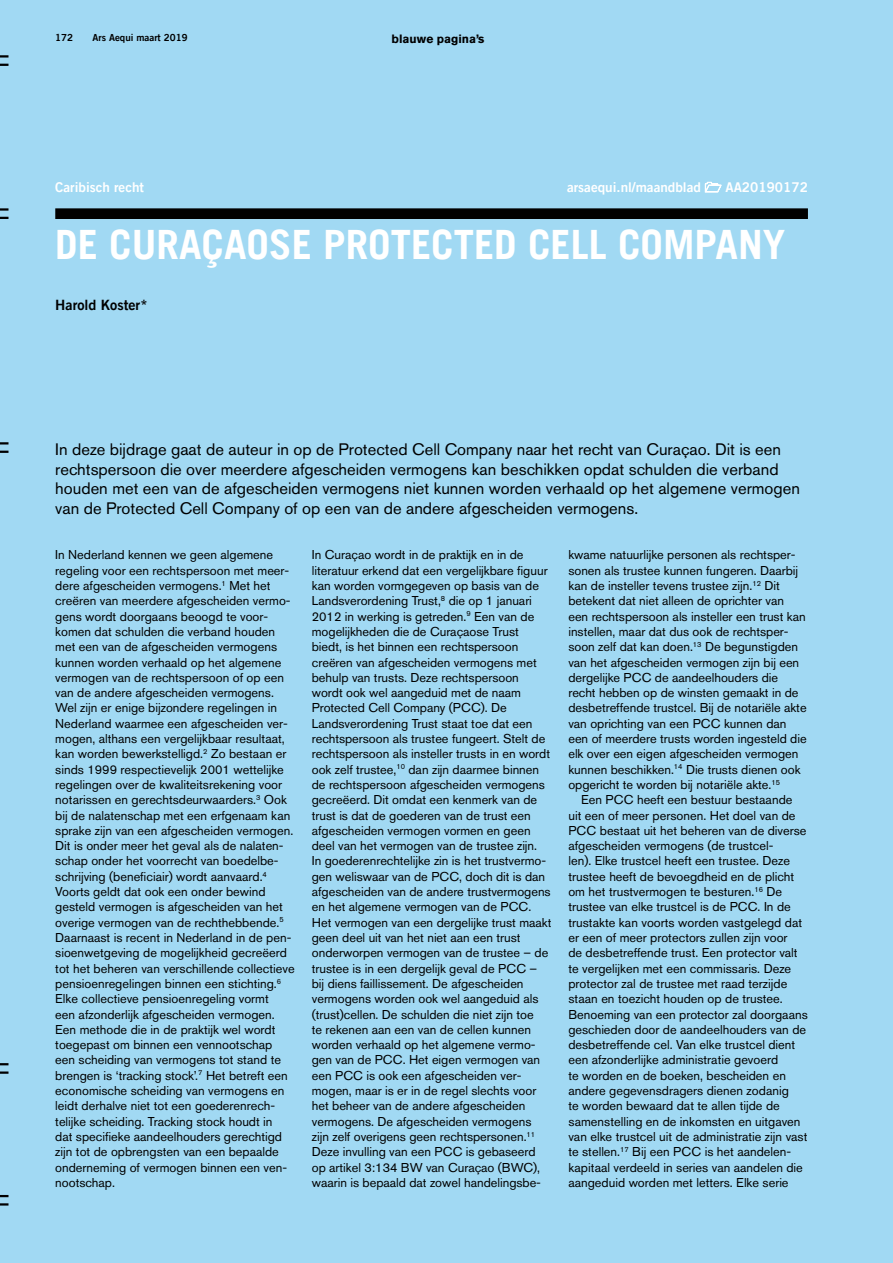
<style>
.page{position:relative;width:893px;height:1263px;background:#a1d9f3}
.page>*{position:absolute;margin:0;border:0;box-sizing:border-box;transform-origin:0 0}
.t1{font:700 40.5px "Trade Gothic LT";color:#fff}
.t2{font:16.5px/19.5px "Akzidenz Grotesk BQ";color:#000}
.t3{font:14.25px "Trade Gothic LT Bold Two";color:#000}
.t4{font:13.5px "Trade Gothic LT Bold Two";color:#fff}
.t5{font:12.75px/15.3px "Akzidenz Grotesk BQ";color:#000}
.t6{font:700 12px "Akzidenz Grotesk BQ";color:#000}
.t7{font:9.75px "Trade Gothic LT Bold Two";color:#000}
</style>
<div class="page">
<svg style="left:0;top:442px;width:9px;height:2px"></svg>
<svg style="left:0;top:451px;width:9px;height:2px"></svg>
<svg style="left:0;top:208px;width:9px;height:3px"></svg>
<svg style="left:0;top:217px;width:9px;height:2px"></svg>
<svg style="left:0;top:64px;width:9px;height:2px"></svg>
<svg style="left:0;top:55px;width:9px;height:3px"></svg>
<svg style="left:0;top:1063px;width:9px;height:2px"></svg>
<svg style="left:0;top:1071px;width:9px;height:3px"></svg>
<svg style="left:0;top:1203px;width:9px;height:2px"></svg>
<svg style="left:0;top:1195px;width:9px;height:2px"></svg>
<div style="left:55px;top:208px;width:753px;height:11px;background:#000"></div>
<svg style="left:705px;top:181px;width:17px;height:12px"></svg>
<p class="t7" style="left:55px;top:32px;width:19px">172</p>
<p class="t7" style="left:93px;top:32px;width:97px">Ars Aequi maart 2019</p>
<p class="t6" style="left:392px;top:32px;width:94px">blauwe pagina’s</p>
<p class="t4" style="left:55px;top:179px;width:90px">Caribisch recht</p>
<p class="t4" style="left:567px;top:179px;width:135px">arsaequi.nl/maandblad</p>
<p class="t4" style="left:725px;top:179px;width:84px">AA20190172</p>
<h1 class="t1" style="left:55px;top:220px;width:732px">DE CURAÇAOSE PROTECTED CELL COMPANY</h1>
<p class="t3" style="left:55px;top:297px;width:94px">Harold Koster*</p>
<p class="t2" style="left:55px;top:439px;width:746px">In deze bijdrage gaat de auteur in op de Protected Cell Company naar het recht van Curaçao. Dit is een rechtspersoon die over meerdere afgescheiden vermogens kan beschikken opdat schulden die verband houden met een van de afgescheiden vermogens niet kunnen worden verhaald op het algemene vermogen van de Protected Cell Company of op een van de andere afgescheiden vermogens.</p>
<p class="t5" style="left:55px;top:547px;width:241px">In Nederland kennen we geen algemene regeling voor een rechtspersoon met meer&shy;dere afgescheiden vermogens.<sup>1</sup> Met het creëren van meerdere afgescheiden vermo&shy;gens wordt doorgaans beoogd te voor&shy;komen dat schulden die verband houden met een van de afgescheiden vermogens kunnen worden verhaald op het algemene vermogen van de rechtspersoon of op een van de andere afgescheiden vermogens.<br>Wel zijn er enige bijzondere regelingen in Nederland waarmee een afgescheiden ver&shy;mogen, althans een vergelijkbaar resultaat, kan worden bewerkstelligd.<sup>2</sup> Zo bestaan er sinds 1999 respectievelijk 2001 wettelijke regelingen over de kwaliteitsrekening voor notarissen en gerechtsdeurwaarders.<sup>3</sup> Ook bij de nalatenschap met een erfgenaam kan sprake zijn van een afgescheiden vermogen.<br>Dit is onder meer het geval als de nalaten&shy;schap onder het voorrecht van boedelbe&shy;schrijving (beneficiair) wordt aanvaard.<sup>4<br></sup>Voorts geldt dat ook een onder bewind gesteld vermogen is afgescheiden van het overige vermogen van de rechthebbende.<sup>5<br></sup>Daarnaast is recent in Nederland in de pen&shy;sioenwetgeving de mogelijkheid gecreëerd tot het beheren van verschillende collectieve pensioenregelingen binnen een stichting.<sup>6<br></sup>Elke collectieve pensioenregeling vormt<br>een afzonderlijk afgescheiden vermogen.<br>Een methode die in de praktijk wel wordt toegepast om binnen een vennootschap een scheiding van vermogens tot stand te brengen is ‘tracking stock’.<sup>7</sup> Het betreft een economische scheiding van vermogens en leidt derhalve niet tot een goederenrech&shy;telijke scheiding. Tracking stock houdt in<br>dat specifieke aandeelhouders gerechtigd zijn tot de opbrengsten van een bepaalde onderneming of vermogen binnen een ven&shy;nootschap.</p>
<p class="t5" style="left:312px;top:547px;width:241px">In Curaçao wordt in de praktijk en in de literatuur erkend dat een vergelijkbare figuur kan worden vormgegeven op basis van de Landsverordening Trust,<sup>8</sup> die op 1 januari 2012 in werking is getreden.<sup>9</sup> Een van de mogelijkheden die de Curaçaose Trust biedt, is het binnen een rechtspersoon creëren van afgescheiden vermogens met behulp van trusts. Deze rechtspersoon wordt ook wel aangeduid met de naam Protected Cell Company (PCC). De Landsverordening Trust staat toe dat een rechtspersoon als trustee fungeert. Stelt de rechtspersoon als insteller trusts in en wordt ook zelf trustee,<sup>10</sup> dan zijn daarmee binnen de rechtspersoon afgescheiden vermogens gecreëerd. Dit omdat een kenmerk van de trust is dat de goederen van de trust een afgescheiden vermogen vormen en geen deel van het vermogen van de trustee zijn.<br>In goederenrechtelijke zin is het trustvermo&shy;gen weliswaar van de PCC, doch dit is dan afgescheiden van de andere trustvermogens en het algemene vermogen van de PCC.<br>Het vermogen van een dergelijke trust maakt geen deel uit van het niet aan een trust onderworpen vermogen van de trustee – de trustee is in een dergelijk geval de PCC – bij diens faillissement. De afgescheiden vermogens worden ook wel aangeduid als (trust)cellen. De schulden die niet zijn toe<br>te rekenen aan een van de cellen kunnen worden verhaald op het algemene vermo&shy;gen van de PCC. Het eigen vermogen van een PCC is ook een afgescheiden ver&shy;mogen, maar is er in de regel slechts voor het beheer van de andere afgescheiden vermogens. De afgescheiden vermogens zijn zelf overigens geen rechtspersonen.<sup>11<br></sup>Deze invulling van een PCC is gebaseerd op artikel 3:134 BW van Curaçao (BWC), waarin is bepaald dat zowel handelingsbe-</p>
<p class="t5" style="left:568px;top:547px;width:240px">kwame natuurlijke personen als rechtsper&shy;sonen als trustee kunnen fungeren. Daarbij kan de insteller tevens trustee zijn.<sup>12</sup> Dit betekent dat niet alleen de oprichter van een rechtspersoon als insteller een trust kan instellen, maar dat dus ook de rechtsper&shy;soon zelf dat kan doen.<sup>13</sup> De begunstigden van het afgescheiden vermogen zijn bij een dergelijke PCC de aandeelhouders die recht hebben op de winsten gemaakt in de desbetreffende trustcel. Bij de notariële akte van oprichting van een PCC kunnen dan een of meerdere trusts worden ingesteld die elk over een eigen afgescheiden vermogen kunnen beschikken.<sup>14</sup> Die trusts dienen ook opgericht te worden bij notariële akte.<sup>15</sup></p>
<p class="t5" style="left:568px;top:792px;width:241px;text-indent:13px">Een PCC heeft een bestuur bestaande uit een of meer personen. Het doel van de PCC bestaat uit het beheren van de diverse afgescheiden vermogens (de trustcel-<br>len). Elke trustcel heeft een trustee. Deze trustee heeft de bevoegdheid en de plicht om het trustvermogen te besturen.<sup>16</sup> De trustee van elke trustcel is de PCC. In de trustakte kan voorts worden vastgelegd dat er een of meer protectors zullen zijn voor<br>de desbetreffende trust. Een protector valt te vergelijken met een commissaris. Deze protector zal de trustee met raad terzijde staan en toezicht houden op de trustee.<br>Benoeming van een protector zal doorgaans geschieden door de aandeelhouders van de desbetreffende cel. Van elke trustcel dient een afzonderlijke administratie gevoerd<br>te worden en de boeken, bescheiden en andere gegevensdragers dienen zodanig<br>te worden bewaard dat te allen tijde de samenstelling en de inkomsten en uitgaven van elke trustcel uit de administratie zijn vast te stellen.<sup>17</sup> Bij een PCC is het aandelen&shy;kapitaal verdeeld in series van aandelen die aangeduid worden met letters. Elke serie</p>
</div>
